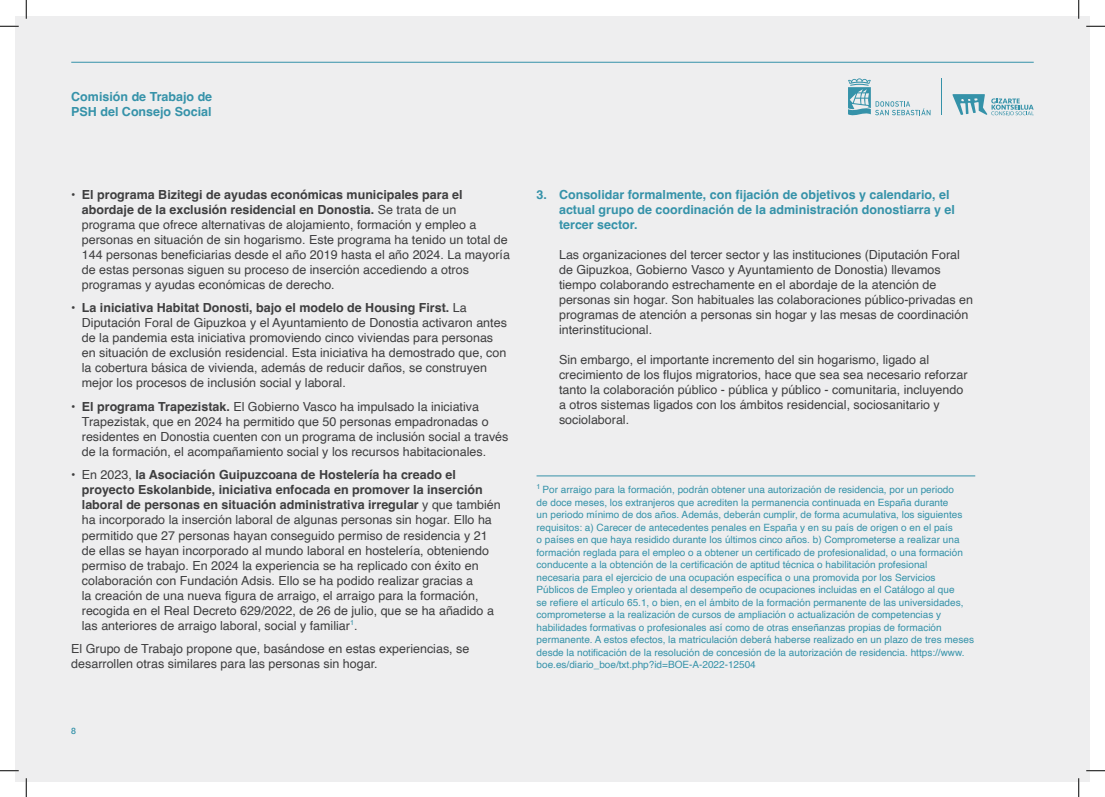
<style>
.page{position:relative;width:1105px;height:797px;background:#fff}
.page>*{position:absolute;margin:0;border:0;box-sizing:border-box;transform-origin:0 0}
.t1{font:12.5px/15px "Helvetica";color:#3e3e3f}
.t2{font:700 12.5px/15px "Helvetica";color:#3592a9}
.t3{font:10px/12.5px "Helvetica";color:#3592a9}
.t4{font:500 8.75px "Helvetica Neue";color:#3592a9}
.s1{font-weight:700}
</style>
<div class="page">
<div style="left:16px;top:16px;width:1073px;height:765px;background:#eeeeef"></div>
<svg style="left:952px;top:94px;width:82px;height:22px"></svg>
<svg style="left:848px;top:78px;width:82px;height:38px"></svg>
<hr style="left:941px;top:78px;width:1px;height:37px;background:#3592a9">
<hr style="left:71px;top:62px;width:963px;height:1px;background:#3592a9">
<hr style="left:536px;top:475px;width:439px;height:1px;background:#3592a9">
<svg style="left:0;top:25px;width:19px;height:2px"></svg>
<svg style="left:1086px;top:25px;width:19px;height:2px"></svg>
<svg style="left:0;top:770px;width:19px;height:1px"></svg>
<svg style="left:1086px;top:770px;width:19px;height:1px"></svg>
<svg style="left:25px;top:0;width:2px;height:19px"></svg>
<svg style="left:25px;top:778px;width:2px;height:19px"></svg>
<svg style="left:1078px;top:0;width:1px;height:19px"></svg>
<svg style="left:1078px;top:778px;width:1px;height:19px"></svg>
<p class="t2" style="left:71px;top:90px;width:143px">Comisión de Trabajo de<br>PSH del Consejo Social</p>
<p class="t1" style="left:82px;top:187px;width:430px;text-indent:-11px"><span class="s1">• El programa Bizitegi de ayudas económicas municipales para el abordaje de la exclusión residencial en Donostia.</span> Se trata de un programa que ofrece alternativas de alojamiento, formación y empleo a personas en situación de sin hogarismo. Este programa ha tenido un total de 144 personas beneficiarias desde el año 2019 hasta el año 2024. La mayoría de estas personas siguen su proceso de inserción accediendo a otros programas y ayudas económicas de derecho.</p>
<p class="t1" style="left:82px;top:301px;width:427px;text-indent:-11px"><span class="s1">• La iniciativa Habitat Donosti, bajo el modelo de Housing First.</span> La Diputación Foral de Gipuzkoa y el Ayuntamiento de Donostia activaron antes de la pandemia esta iniciativa promoviendo cinco viviendas para personas en situación de exclusión residencial. Esta iniciativa ha demostrado que, con la cobertura básica de vivienda, además de reducir daños, se construyen mejor los procesos de inclusión social y laboral.</p>
<p class="t1" style="left:82px;top:399px;width:428px;text-indent:-11px"><span class="s1">• El programa Trapezistak.</span> El Gobierno Vasco ha impulsado la iniciativa Trapezistak, que en 2024 ha permitido que 50 personas empadronadas o residentes en Donostia cuenten con un programa de inclusión social a través de la formación, el acompañamiento social y los recursos habitacionales.</p>
<p class="t1" style="left:82px;top:468px;width:420px;text-indent:-11px">• En 2023, <span class="s1">la Asociación Guipuzcoana de Hostelería ha creado el proyecto Eskolanbide, iniciativa enfocada en promover la inserción laboral de personas en situación administrativa irregular</span> y que también ha incorporado la inserción laboral de algunas personas sin hogar. Ello ha permitido que 27 personas hayan conseguido permiso de residencia y 21 de ellas se hayan incorporado al mundo laboral en hostelería, obteniendo permiso de trabajo. En 2024 la experiencia se ha replicado con éxito en colaboración con Fundación Adsis. Ello se ha podido realizar gracias a<br>la creación de una nueva figura de arraigo, el arraigo para la formación, recogida en el Real Decreto 629/2022, de 26 de julio, que se ha añadido a las anteriores de arraigo laboral, social y familiar<sup>1</sup>.</p>
<p class="t1" style="left:71px;top:641px;width:400px">El Grupo de Trabajo propone que, basándose en estas experiencias, se desarrollen otras similares para las personas sin hogar.</p>
<p class="t4" style="left:71px;top:724px;width:6px">8</p>
<p class="t2" style="left:559px;top:188px;width:397px;text-indent:-22px">3. Consolidar formalmente, con fijación de objetivos y calendario, el actual grupo de coordinación de la administración donostiarra y el tercer sector.</p>
<p class="t1" style="left:559px;top:247px;width:416px">Las organizaciones del tercer sector y las instituciones (Diputación Foral de Gipuzkoa, Gobierno Vasco y Ayuntamiento de Donostia) llevamos tiempo colaborando estrechamente en el abordaje de la atención de personas sin hogar. Son habituales las colaboraciones público-privadas en programas de atención a personas sin hogar y las mesas de coordinación interinstitucional.</p>
<p class="t1" style="left:559px;top:352px;width:410px">Sin embargo, el importante incremento del sin hogarismo, ligado al crecimiento de los flujos migratorios, hace que sea sea necesario reforzar tanto la colaboración público - pública y público - comunitaria, incluyendo a otros sistemas ligados con los ámbitos residencial, sociosanitario y sociolaboral.</p>
<p class="t3" style="left:536px;top:483px;width:439px"><sup>1</sup> Por arraigo para la formación, podrán obtener una autorización de residencia, por un periodo<br>de doce meses, los extranjeros que acrediten la permanencia continuada en España durante<br>un periodo mínimo de dos años. Además, deberán cumplir, de forma acumulativa, los siguientes requisitos: a) Carecer de antecedentes penales en España y en su país de origen o en el país<br>o países en que haya residido durante los últimos cinco años. b) Comprometerse a realizar una formación reglada para el empleo o a obtener un certificado de profesionalidad, o una formación conducente a la obtención de la certificación de aptitud técnica o habilitación profesional<br>necesaria para el ejercicio de una ocupación específica o una promovida por los Servicios Públicos de Empleo y orientada al desempeño de ocupaciones incluidas en el Catálogo al que<br>se refiere el artículo 65.1, o bien, en el ámbito de la formación permanente de las universidades, comprometerse a la realización de cursos de ampliación o actualización de competencias y habilidades formativas o profesionales así como de otras enseñanzas propias de formación permanente. A estos efectos, la matriculación deberá haberse realizado en un plazo de tres meses desde la notificación de la resolución de concesión de la autorización de residencia. https://www. boe.es/diario_boe/txt.php?id=BOE-A-2022-12504</p>
</div>
